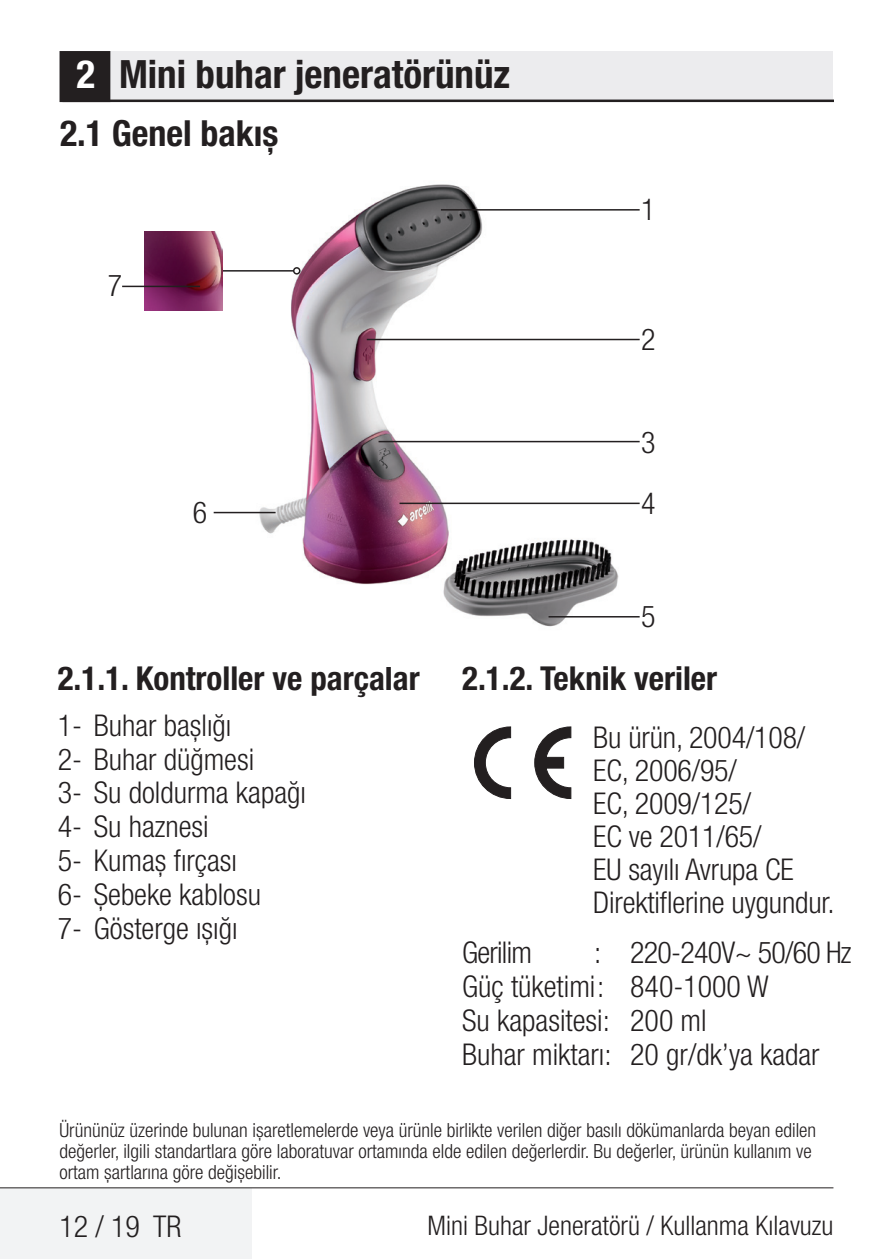
<style>
.page{position:relative;width:893px;height:1259px;background:#fff}
.page>*{position:absolute;margin:0;border:0;box-sizing:border-box;transform-origin:0 0}
.t1{font:700 condensed 39px "Helvetica Neue LT Pro";color:#231f20}
.t2{font:700 condensed 36px "Helvetica Neue LT Pro";color:#231f20}
.t3{font:700 condensed 33px "Helvetica Neue LT Pro";color:#231f20}
.t4{font:300 condensed 30px/33.9px "Helvetica Neue LT Pro";color:#231f20}
.t5{font:300 condensed 30px "Helvetica Neue LT Pro";letter-spacing:-.025em;color:#231f20}
.t6{font:300 condensed 27px "Helvetica Neue LT Pro";color:#231f20}
.t7{font:300 condensed 19.5px/21px "Helvetica Neue LT Pro";color:#231f20}
.s1{color:#fff}
</style>
<div class="page">
<div style="left:0;top:1188px;width:252px;height:71px;background:#f2f3f4"></div>
<hr style="left:0;top:1187px;width:833px;height:1px;background:#231f20">
<div style="left:62px;top:51px;width:771px;height:50px;background:#ececee"></div>
<hr style="left:62px;top:100px;width:771px;height:2px;background:#231f20">
<div style="left:61px;top:53px;width:48px;height:48px;background:#231f20"></div>
<div style="left:60px;top:51px;width:50px;height:51px;border:3px solid #231f20"></div>
<img style="left:250px;top:184px;width:390px;height:443px">
<hr style="left:214px;top:512px;width:62px;height:1px;background:#231f20">
<hr style="left:223px;top:270px;width:71px;height:2px;background:#231f20">
<div style="left:293px;top:267px;width:7px;height:8px;border:2px solid #231f20;border-radius:50%"></div>
<img style="left:145px;top:231px;width:78px;height:79px">
<hr style="left:122px;top:286px;width:78px;height:1px;background:#231f20">
<hr style="left:441px;top:209px;width:199px;height:2px;background:#231f20">
<hr style="left:367px;top:339px;width:273px;height:1px;background:#231f20">
<hr style="left:379px;top:441px;width:261px;height:1px;background:#231f20">
<hr style="left:400px;top:502px;width:240px;height:2px;background:#231f20">
<hr style="left:549px;top:616px;width:91px;height:1px;background:#231f20">
<svg style="left:474px;top:726px;width:37px;height:73px"></svg>
<svg style="left:534px;top:726px;width:37px;height:73px"></svg>
<h1 class="t1" style="left:77px;top:50px;width:435px"><span class="s1">2</span> Mini buhar jeneratörünüz</h1>
<p class="t2" style="left:60px;top:112px;width:220px">2.1 Genel bakış</p>
<p class="t4" style="left:108px;top:268px;width:16px">7</p>
<p class="t4" style="left:193px;top:495px;width:16px">6</p>
<p class="t3" style="left:58px;top:658px;width:363px">2.1.1. Kontroller ve parçalar</p>
<p class="t4" style="left:58px;top:708px;width:250px">1- Buhar başlığı<br>2- Buhar düğmesi<br>3- Su doldurma kapağı<br>4- Su haznesi<br>5- Kumaş fırçası<br>6- Şebeke kablosu<br>7- Gösterge ışığı</p>
<p class="t4" style="left:641px;top:192px;width:16px">1</p>
<p class="t4" style="left:641px;top:323px;width:16px">2</p>
<p class="t4" style="left:641px;top:411px;width:16px;line-height:60.9px">3<br>4</p>
<p class="t4" style="left:641px;top:599px;width:16px">5</p>
<p class="t3" style="left:462px;top:658px;width:257px">2.1.2. Teknik veriler</p>
<p class="t4" style="left:593px;top:720px;width:243px;line-height:33px">Bu ürün, 2004/108/<br>EC, 2006/95/<br>EC, 2009/125/<br>EC ve 2011/65/<br>EU sayılı Avrupa CE<br>Direktiflerine uygundur.</p>
<p class="t5" style="left:462px;top:935px;width:71px">Gerilim</p>
<p class="t4" style="left:462px;top:935px;width:391px;text-indent:132px">: 220-240V~ 50/60 Hz<br>Güç tüketimi: 840-1000 W<br>Su kapasitesi: 200 ml<br>Buhar miktarı: 20 gr/dk’ya kadar</p>
<p class="t7" style="left:60px;top:1119px;width:758px">Ürününüz üzerinde bulunan işaretlemelerde veya ürünle birlikte verilen diğer basılı dökümanlarda beyan edilen değerler, ilgili standartlara göre laboratuvar ortamında elde edilen değerlerdir. Bu değerler, ürünün kullanım ve ortam şartlarına göre değişebilir.</p>
<p class="t4" style="left:60px;top:1208px;width:123px">12 / 19 TR</p>
<p class="t6" style="left:428px;top:1210px;width:407px">Mini Buhar Jeneratörü / Kullanma Kılavuzu</p>
</div>
